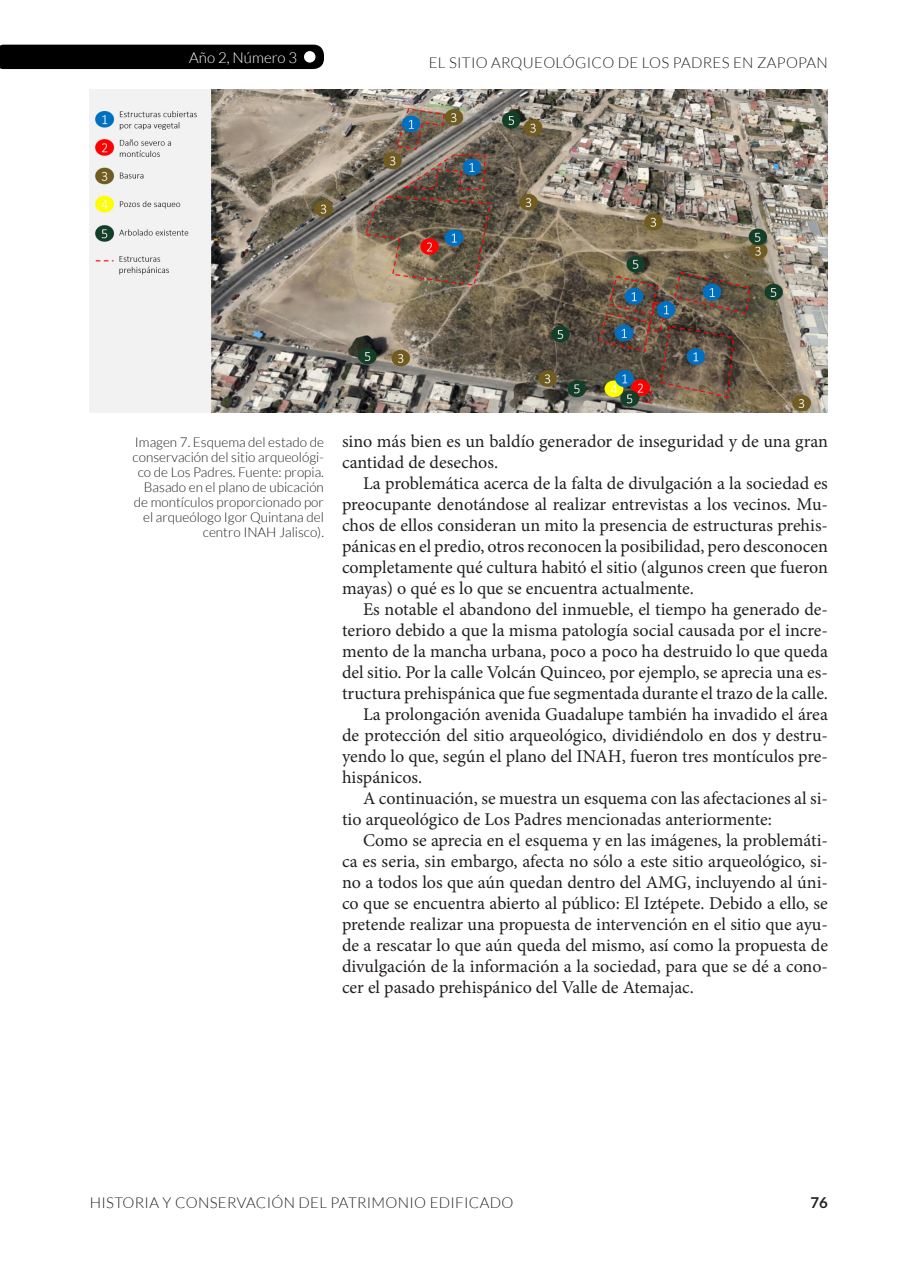
<style>
.page{position:relative;width:918px;height:1265px;background:#fff}
.page>*{position:absolute;margin:0;border:0;box-sizing:border-box;transform-origin:0 0}
.t1{font:18px/21px "Minion Pro";color:#231f20;text-align:justify}
.t2{font:300 15px "Lato";letter-spacing:.02em;color:#231f20}
.t3{font:300 15px "Lato";color:#fff}
.t4{font:700 15px "Lato";color:#231f20}
.Pies_de_fotos{font:300 13.5px/15px "Lato";color:#231f20;text-align:right}
</style>
<div class="page">
<div style="left:0;top:45px;width:324px;height:24px;background:#000"></div>
<div style="left:304px;top:51px;width:12px;height:12px;background:#fff;border-radius:50%"></div>
<img style="left:90px;top:89px;width:738px;height:324px">
<p class="t3" style="left:189px;top:49px;width:110px">Año 2, Número 3</p>
<p class="t2" style="left:429px;top:54px;width:401px">EL SITIO ARQUEOLÓGICO DE LOS PADRES EN ZAPOPAN</p>
<p class="Pies_de_fotos" style="left:133px;top:434px;width:193px">Imagen 7. Esquema del estado de conservación del sitio arqueológi&shy;co de Los Padres. Fuente: propia.<br>Basado en el plano de ubicación de montículos proporcionado por el arqueólogo Igor Quintana del centro INAH Jalisco).</p>
<p class="t1" style="left:342px;top:431px;width:487px">sino más bien es un baldío generador de inseguridad y de una gran cantidad de desechos.</p>
<p class="t1" style="left:342px;top:473px;width:488px;text-indent:21px">La problemática acerca de la falta de divulgación a la sociedad es preocupante denotándose al realizar entrevistas a los vecinos. Mu&shy;chos de ellos consideran un mito la presencia de estructuras prehis&shy;pánicas en el predio, otros reconocen la posibilidad, pero desconocen completamente qué cultura habitó el sitio (algunos creen que fueron mayas) o qué es lo que se encuentra actualmente.</p>
<p class="t1" style="left:342px;top:599px;width:488px;text-indent:21px">Es notable el abandono del inmueble, el tiempo ha generado de&shy;terioro debido a que la misma patología social causada por el incre&shy;mento de la mancha urbana, poco a poco ha destruido lo que queda del sitio. Por la calle Volcán Quinceo, por ejemplo, se aprecia una es&shy;tructura prehispánica que fue segmentada durante el trazo de la calle.</p>
<p class="t1" style="left:342px;top:704px;width:488px;text-indent:21px">La prolongación avenida Guadalupe también ha invadido el área de protección del sitio arqueológico, dividiéndolo en dos y destru&shy;yendo lo que, según el plano del INAH, fueron tres montículos pre&shy;hispánicos.</p>
<p class="t1" style="left:342px;top:788px;width:488px;text-indent:21px">A continuación, se muestra un esquema con las afectaciones al si&shy;tio arqueológico de Los Padres mencionadas anteriormente:</p>
<p class="t1" style="left:342px;top:830px;width:488px;text-indent:21px">Como se aprecia en el esquema y en las imágenes, la problemáti&shy;ca es seria, sin embargo, afecta no sólo a este sitio arqueológico, si&shy;no a todos los que aún quedan dentro del AMG, incluyendo al úni&shy;co que se encuentra abierto al público: El Iztépete. Debido a ello, se pretende realizar una propuesta de intervención en el sitio que ayu&shy;de a rescatar lo que aún queda del mismo, así como la propuesta de divulgación de la información a la sociedad, para que se dé a cono&shy;cer el pasado prehispánico del Valle de Atemajac.</p>
<p class="t2" style="left:90px;top:1195px;width:425px">HISTORIA Y CONSERVACIÓN DEL PATRIMONIO EDIFICADO</p>
<p class="t4" style="left:811px;top:1194px;width:19px">76</p>
</div>
